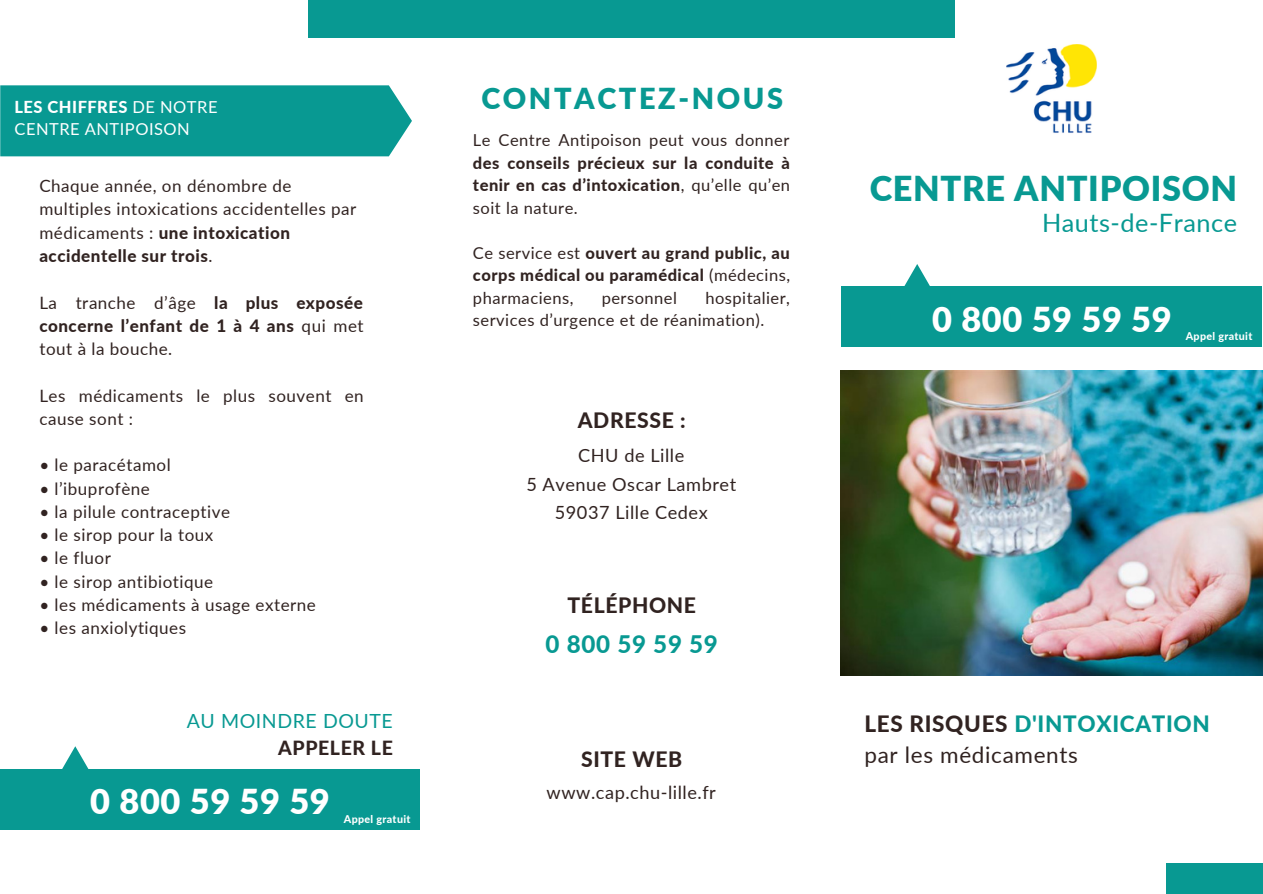
<style>
.page{position:relative;width:1263px;height:894px;background:#fff}
.page>*{position:absolute;margin:0;border:0;box-sizing:border-box;transform-origin:0 0}
.t1{font:900 34.35px "Lato";letter-spacing:.02em;color:#fff}
.t2{font:900 34.35px "Lato";letter-spacing:.02em;color:#089992}
.t3{font:900 28.95px "Lato";letter-spacing:.09em;color:#089992}
.t4{font:25.35px "Lato";letter-spacing:.02em;color:#089992}
.t5{font:800 24.15px "Lato";letter-spacing:.03em;color:#089992}
.t6{font:800 22.5px "Lato";letter-spacing:.03em;color:#089992}
.t7{font:22.5px "Lato";letter-spacing:.03em;color:#312321}
.t8{font:800 21.15px "Lato";letter-spacing:.03em;color:#312321}
.t9{font:19.5px "Lato";letter-spacing:.03em;color:#089992}
.t10{font:800 19.5px "Lato";letter-spacing:.03em;color:#312321}
.t11{font:18.15px "Lato";letter-spacing:.03em;color:#312321}
.t12{font:17.1px/23.2px "Lato";letter-spacing:.03em;color:#312321}
.t13{font:800 17.1px/23.2px "Lato";letter-spacing:.03em;color:#312321;text-align:justify}
.t14{font:16.5px/22.5px "Lato";letter-spacing:.03em;color:#312321;text-align:justify}
.t15{font:800 16.5px/22.5px "Lato";letter-spacing:.03em;color:#312321;text-align:justify}
.t16{font:800 16.5px "Lato";letter-spacing:.03em;color:#fff}
.t17{font:16.5px "Lato";letter-spacing:.03em;color:#fff}
.t18{font:800 10.65px "Lato";letter-spacing:.03em;color:#fff}
.s1{font-weight:400}
.s2{font-weight:800}
.s3{color:#312321}
</style>
<div class="page">
<img style="left:1007px;top:44px;width:90px;height:89px">
<div style="left:308px;top:0;width:647px;height:37px;background:#089992"></div>
<div style="left:1166px;top:863px;width:97px;height:30px;background:#089992"></div>
<div style="left:841px;top:287px;width:421px;height:60px;background:#089992"></div>
<svg style="left:895px;top:264px;width:44px;height:23px"></svg>
<img style="left:840px;top:370px;width:423px;height:305px">
<div style="left:0;top:85px;width:412px;height:71px;background:#089992"></div>
<div style="left:0;top:769px;width:420px;height:60px;background:#089992"></div>
<svg style="left:62px;top:746px;width:27px;height:23px"></svg>
<p class="t16" style="left:15px;top:96px;width:205px">LES CHIFFRES <span class="s1">DE NOTRE</span></p>
<p class="t17" style="left:15px;top:119px;width:177px">CENTRE ANTIPOISON</p>
<p class="t12" style="left:39px;top:174px;width:319px">Chaque année, on dénombre de multiples intoxications accidentelles par médicaments : <span class="s2">une intoxication accidentelle sur trois</span>.</p>
<p class="t13" style="left:39px;top:290px;width:326px"><span class="s1">La tranche d’âge</span> la plus exposée concerne l’enfant de 1 à 4 ans <span class="s1">qui met tout à la bouche.</span></p>
<p class="t12" style="left:39px;top:383px;width:326px">Les médicaments le plus souvent en cause sont :</p>
<p class="t12" style="left:39px;top:453px;width:133px">• le paracétamol</p>
<p class="t12" style="left:39px;top:476px;width:112px">• l’ibuprofène</p>
<p class="t12" style="left:39px;top:499px;width:192px">• la pilule contraceptive</p>
<p class="t12" style="left:39px;top:522px;width:175px">• le sirop pour la toux</p>
<p class="t12" style="left:39px;top:546px;width:73px">• le fluor</p>
<p class="t12" style="left:39px;top:569px;width:175px">• le sirop antibiotique</p>
<p class="t12" style="left:39px;top:592px;width:278px">• les médicaments à usage externe</p>
<p class="t12" style="left:39px;top:615px;width:148px">• les anxiolytiques</p>
<p class="t9" style="left:187px;top:708px;width:208px">AU MOINDRE DOUTE</p>
<p class="t10" style="left:278px;top:735px;width:116px">APPELER LE</p>
<p class="t1" style="left:90px;top:779px;width:241px">0 800 59 59 59</p>
<p class="t18" style="left:344px;top:811px;width:68px">Appel gratuit</p>
<p class="t3" style="left:481px;top:80px;width:303px">CONTACTEZ-NOUS</p>
<p class="t14" style="left:473px;top:128px;width:319px">Le Centre Antipoison peut vous donner <span class="s2">des conseils précieux sur la conduite à tenir en cas d’intoxication</span>, qu’elle qu’en soit la nature.</p>
<p class="t15" style="left:473px;top:241px;width:319px"><span class="s1">Ce service est</span> ouvert au grand public, au corps médical ou paramédical <span class="s1">(médecins, pharmaciens,</span></p>
<p class="t14" style="left:473px;top:286px;width:319px;text-indent:232px">hospitalier, services d’urgence et de réanimation).</p>
<p class="t14" style="left:602px;top:286px;width:77px">personnel</p>
<p class="t8" style="left:578px;top:407px;width:110px">ADRESSE :</p>
<p class="t11" style="left:578px;top:444px;width:108px">CHU de Lille</p>
<p class="t11" style="left:526px;top:472px;width:211px">5 Avenue Oscar Lambret</p>
<p class="t11" style="left:555px;top:501px;width:154px">59037 Lille Cedex</p>
<p class="t8" style="left:567px;top:592px;width:130px">TÉLÉPHONE</p>
<p class="t5" style="left:546px;top:629px;width:174px">0 800 59 59 59</p>
<p class="t8" style="left:581px;top:745px;width:103px">SITE WEB</p>
<p class="t11" style="left:547px;top:780px;width:171px">www.cap.chu-lille.fr</p>
<p class="t2" style="left:870px;top:167px;width:369px">CENTRE ANTIPOISON</p>
<p class="t4" style="left:1042px;top:207px;width:197px">Hauts-de-France</p>
<p class="t1" style="left:932px;top:297px;width:241px">0 800 59 59 59</p>
<p class="t18" style="left:1186px;top:330px;width:68px">Appel gratuit</p>
<p class="t6" style="left:864px;top:709px;width:347px"><span class="s3">LES RISQUES</span> D'INTOXICATION</p>
<p class="t7" style="left:864px;top:741px;width:215px">par les médicaments</p>
</div>
